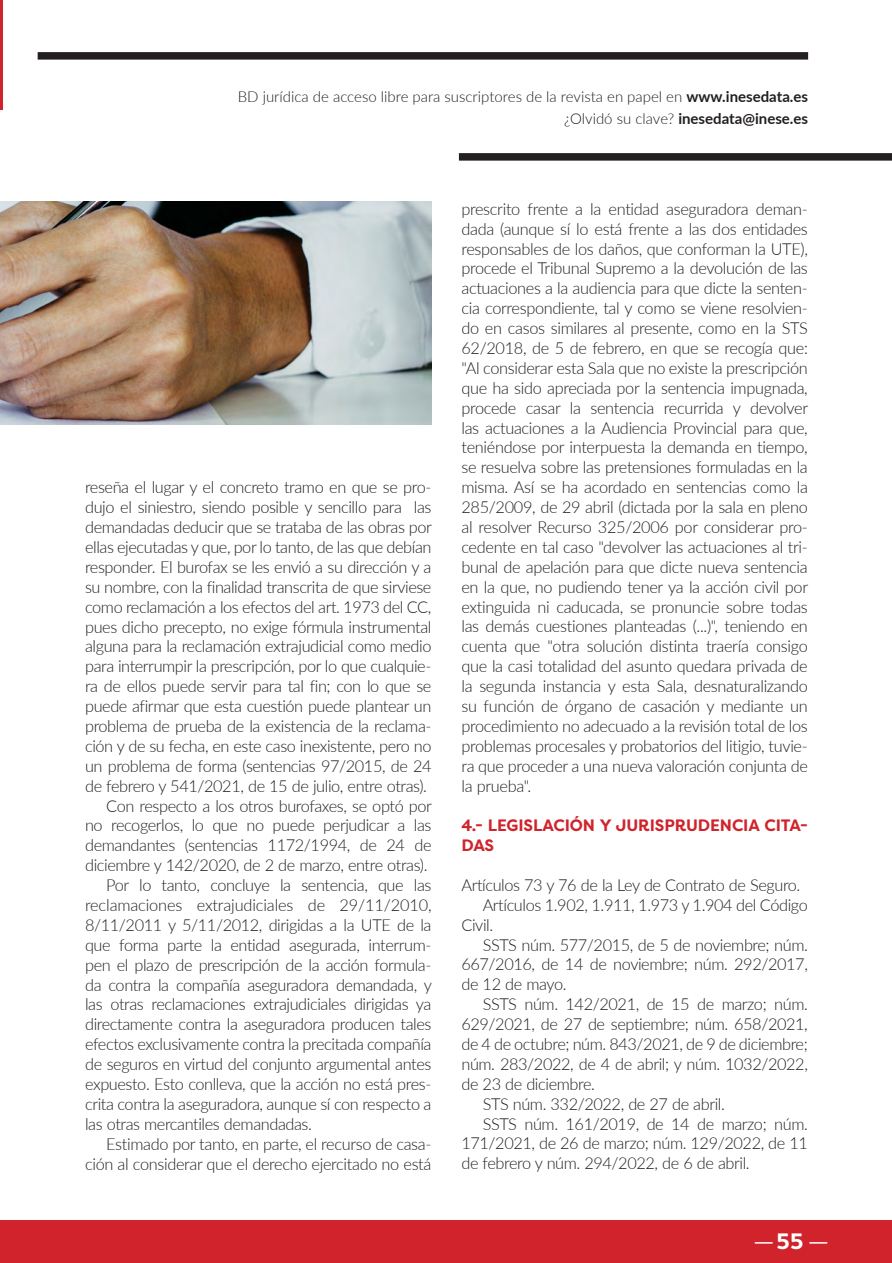
<style>
.page{position:relative;width:892px;height:1263px;background:#fff}
.page>*{position:absolute;margin:0;border:0;box-sizing:border-box;transform-origin:0 0}
.t1{font:700 24px "Arboria";color:#fff}
.t2{font:300 16.5px/20px "Lato";letter-spacing:-.025em;color:#231f20;text-align:justify}
.t3{font:700 16.5px/20px "Filson Pro";letter-spacing:-.005em;color:#d0232c}
.t4{font:300 15px/21.6px "Lato";color:#231f20;text-align:right}
.s1{font-weight:700}
</style>
<div class="page">
<div style="left:38px;top:52px;width:770px;height:8px;background:#231f20"></div>
<hr style="left:0;top:0;width:3px;height:110px;background:#d0232c">
<div style="left:459px;top:153px;width:433px;height:8px;background:#231f20"></div>
<div style="left:0;top:1220px;width:892px;height:42px;background:#d0232c"></div>
<svg style="left:755px;top:1242px;width:18px;height:1px"></svg>
<svg style="left:809px;top:1242px;width:18px;height:1px"></svg>
<img style="left:0;top:201px;width:432px;height:224px">
<p class="t4" style="left:238px;top:85px;width:572px">BD jurídica de acceso libre para suscriptores de la revista en papel en <span class="s1">www.inesedata.es </span>¿Olvidó su clave? <span class="s1">inesedata@inese.es</span></p>
<p class="t2" style="left:85px;top:477px;width:348px">reseña el lugar y el concreto tramo en que se pro&shy;dujo el siniestro, siendo posible y sencillo para las demandadas deducir que se trataba de las obras por ellas ejecutadas y que, por lo tanto, de las que debían responder. El burofax se les envió a su dirección y a su nombre, con la finalidad transcrita de que sirviese como reclamación a los efectos del art. 1973 del CC, pues dicho precepto, no exige fórmula instrumental alguna para la reclamación extrajudicial como medio para interrumpir la prescripción, por lo que cualquie&shy;ra de ellos puede servir para tal fin; con lo que se puede afirmar que esta cuestión puede plantear un problema de prueba de la existencia de la reclama&shy;ción y de su fecha, en este caso inexistente, pero no un problema de forma (sentencias 97/2015, de 24 de febrero y 541/2021, de 15 de julio, entre otras).</p>
<p class="t2" style="left:85px;top:795px;width:348px;text-indent:21px">Con respecto a los otros burofaxes, se optó por no recogerlos, lo que no puede perjudicar a las demandantes (sentencias 1172/1994, de 24 de diciembre y 142/2020, de 2 de marzo, entre otras).</p>
<p class="t2" style="left:85px;top:874px;width:348px;text-indent:21px">Por lo tanto, concluye la sentencia, que las reclamaciones extrajudiciales de 29/11/2010, 8/11/2011 y 5/11/2012, dirigidas a la UTE de la que forma parte la entidad asegurada, interrum&shy;pen el plazo de prescripción de la acción formula&shy;da contra la compañía aseguradora demandada, y las otras reclamaciones extrajudiciales dirigidas ya directamente contra la aseguradora producen tales efectos exclusivamente contra la precitada compañía de seguros en virtud del conjunto argumental antes expuesto. Esto conlleva, que la acción no está pres&shy;crita contra la aseguradora, aunque sí con respecto a las otras mercantiles demandadas.</p>
<p class="t2" style="left:85px;top:1133px;width:348px;text-align:right">Estimado por tanto, en parte, el recurso de casa&shy;ción al considerar que el derecho ejercitado no está</p>
<p class="t2" style="left:461px;top:198px;width:348px">prescrito frente a la entidad aseguradora deman&shy;dada (aunque sí lo está frente a las dos entidades responsables de los daños, que conforman la UTE), procede el Tribunal Supremo a la devolución de las actuaciones a la audiencia para que dicte la senten&shy;cia correspondiente, tal y como se viene resolvien&shy;do en casos similares al presente, como en la STS 62/2018, de 5 de febrero, en que se recogía que: "Al considerar esta Sala que no existe la prescripción que ha sido apreciada por la sentencia impugnada, procede casar la sentencia recurrida y devolver las actuaciones a la Audiencia Provincial para que, teniéndose por interpuesta la demanda en tiempo, se resuelva sobre las pretensiones formuladas en la misma. Así se ha acordado en sentencias como la 285/2009, de 29 abril (dictada por la sala en pleno al resolver Recurso 325/2006 por considerar pro&shy;cedente en tal caso "devolver las actuaciones al tri&shy;bunal de apelación para que dicte nueva sentencia en la que, no pudiendo tener ya la acción civil por extinguida ni caducada, se pronuncie sobre todas las demás cuestiones planteadas (...)", teniendo en cuenta que "otra solución distinta traería consigo que la casi totalidad del asunto quedara privada de la segunda instancia y esta Sala, desnaturalizando su función de órgano de casación y mediante un procedimiento no adecuado a la revisión total de los problemas procesales y probatorios del litigio, tuvie&shy;ra que proceder a una nueva valoración conjunta de la prueba".</p>
<p class="t3" style="left:461px;top:816px;width:348px">4.- LEGISLACIÓN Y JURISPRUDENCIA CITA-<br>DAS</p>
<p class="t2" style="left:461px;top:874px;width:340px">Artículos 73 y 76 de la Ley de Contrato de Seguro.</p>
<p class="t2" style="left:461px;top:894px;width:348px;text-indent:21px">Artículos 1.902, 1.911, 1.973 y 1.904 del Código<br>Civil.</p>
<p class="t2" style="left:461px;top:934px;width:348px;text-indent:21px">SSTS núm. 577/2015, de 5 de noviembre; núm.<br>667/2016, de 14 de noviembre; núm. 292/2017, de 12 de mayo.</p>
<p class="t2" style="left:461px;top:993px;width:348px;text-indent:21px">SSTS núm. 142/2021, de 15 de marzo; núm.<br>629/2021, de 27 de septiembre; núm. 658/2021, de 4 de octubre; núm. 843/2021, de 9 de diciembre; núm. 283/2022, de 4 de abril; y núm. 1032/2022, de 23 de diciembre.</p>
<p class="t2" style="left:483px;top:1093px;width:244px">STS núm. 332/2022, de 27 de abril.</p>
<p class="t2" style="left:461px;top:1113px;width:348px;text-indent:21px">SSTS núm. 161/2019, de 14 de marzo; núm.<br>171/2021, de 26 de marzo; núm. 129/2022, de 11 de febrero y núm. 294/2022, de 6 de abril.</p>
<h1 class="t1" style="left:776px;top:1225px;width:29px">55</h1>
</div>
